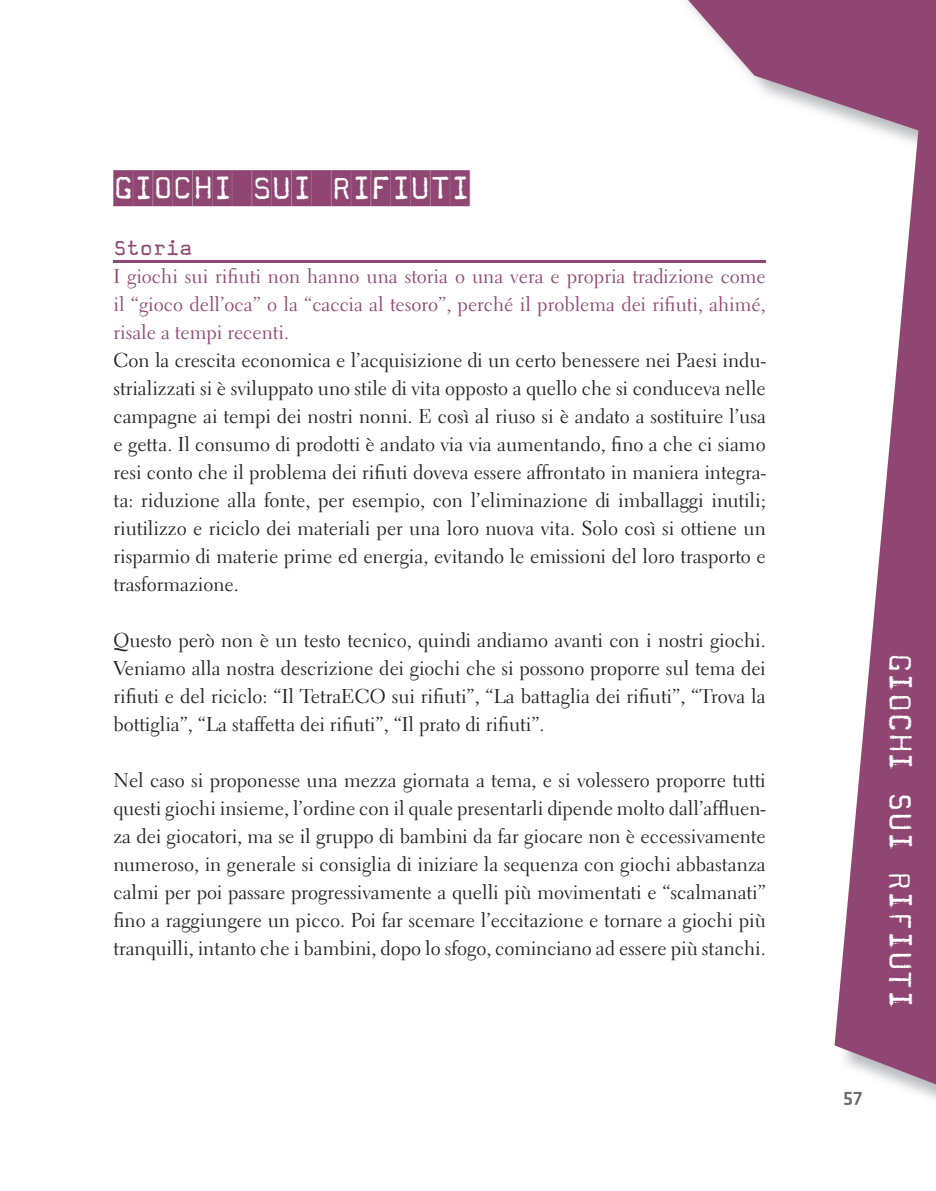
<style>
.page{position:relative;width:936px;height:1191px;background:#fff}
.page>*{position:absolute;margin:0;border:0;box-sizing:border-box;transform-origin:0 0}
.t1{font:36px "Magda Text";color:#fff}
.t2{font:36px "Magda Cameo";color:#8f4672}
.t3{font:24px "Magda Text";color:#8f4672}
.t4{font:20px/28px "Electra LT Std";color:#231f20;text-align:justify}
.t5{font:20px/28px "Electra LT Std";color:#8f4672;text-align:justify}
</style>
<div class="page">
<img style="left:844px;top:1091px;width:17px;height:14px">
<svg style="left:673px;top:0;width:262px;height:1091px"></svg>
<hr style="left:113px;top:261px;width:652px;height:2px;background:#8f4672">
<h1 class="t2" style="left:113px;top:168px;width:358px">GIOCHI SUI RIFIUTI</h1>
<p class="t3" style="left:113px;top:234px;width:81px">Storia</p>
<p class="t5" style="left:113px;top:262px;width:654px">I giochi sui rifiuti non hanno una storia o una vera e propria tradizione come il “gioco dell’oca” o la “caccia al tesoro”, perché il problema dei rifiuti, ahimé, risale a tempi recenti.</p>
<p class="t4" style="left:113px;top:346px;width:654px">Con la crescita economica e l’acquisizione di un certo benessere nei Paesi indu&shy;strializzati si è sviluppato uno stile di vita opposto a quello che si conduceva nelle campagne ai tempi dei nostri nonni. E così al riuso si è andato a sostituire l’usa e getta. Il consumo di prodotti è andato via via aumentando, fino a che ci siamo resi conto che il problema dei rifiuti doveva essere affrontato in maniera integra&shy;ta: riduzione alla fonte, per esempio, con l’eliminazione di imballaggi inutili; riutilizzo e riciclo dei materiali per una loro nuova vita. Solo così si ottiene un risparmio di materie prime ed energia, evitando le emissioni del loro trasporto e trasformazione.</p>
<p class="t4" style="left:113px;top:626px;width:653px">Questo però non è un testo tecnico, quindi andiamo avanti con i nostri giochi.<br>Veniamo alla nostra descrizione dei giochi che si possono proporre sul tema dei rifiuti e del riciclo: “Il TetraECO sui rifiuti”, “La battaglia dei rifiuti”, “Trova la bottiglia”, “La staffetta dei rifiuti”, “Il prato di rifiuti”.</p>
<p class="t4" style="left:113px;top:766px;width:654px">Nel caso si proponesse una mezza giornata a tema, e si volessero proporre tutti questi giochi insieme, l’ordine con il quale presentarli dipende molto dall’affluen&shy;za dei giocatori, ma se il gruppo di bambini da far giocare non è eccessivamente numeroso, in generale si consiglia di iniziare la sequenza con giochi abbastanza calmi per poi passare progressivamente a quelli più movimentati e “scalmanati” fino a raggiungere un picco. Poi far scemare l’eccitazione e tornare a giochi più tranquilli, intanto che i bambini, dopo lo sfogo, cominciano ad essere più stanchi.</p>
<h1 class="t1" style="left:920px;top:653px;width:358px;rotate:90deg">GIOCHI SUI RIFIUTI</h1>
</div>
